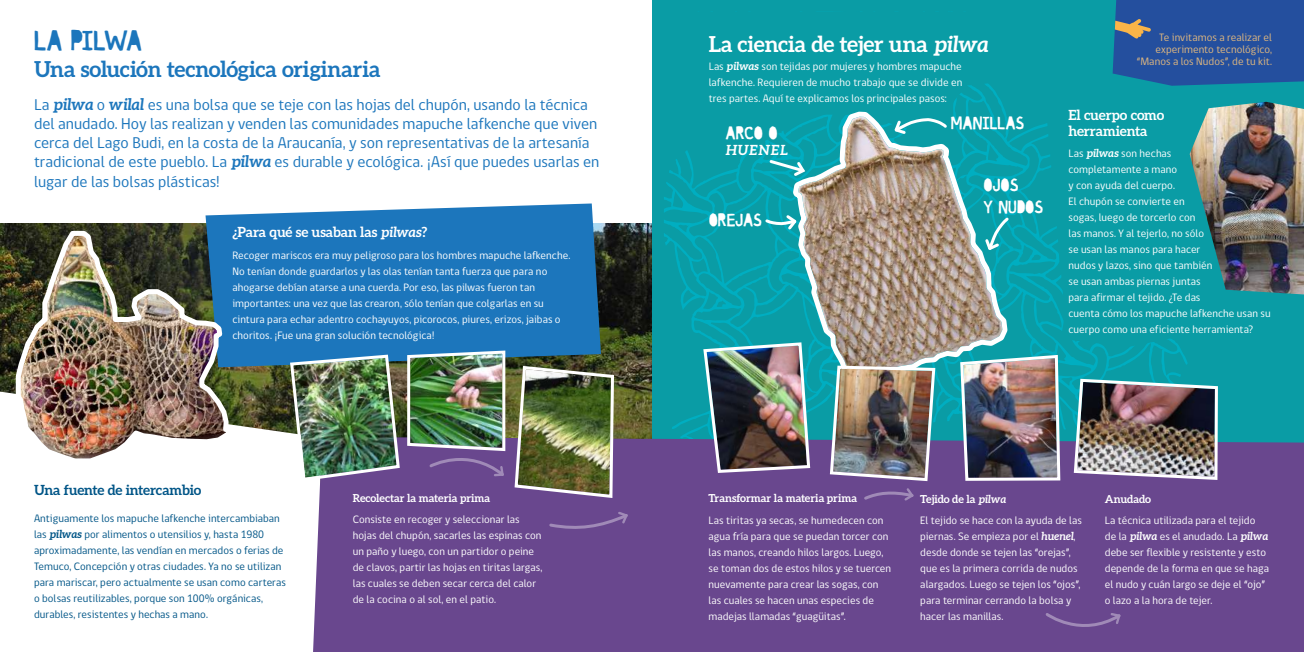
<style>
.page{position:relative;width:1304px;height:652px;background:#fff}
.page>*{position:absolute;margin:0;border:0;box-sizing:border-box;transform-origin:0 0}
.t1{font:700 22px "Aleo";letter-spacing:-.005em;color:#1c76bc}
.t2{font:700 22px "Aleo";letter-spacing:-.005em;color:#fff}
.t3{font:22px "Cutitout DEMO Soft";letter-spacing:-.065em;color:#1c76bc}
.t4{font:16px/19.2px "gob CL";color:#1c76bc}
.t5{font:700 14px/16px "Aleo";letter-spacing:-.005em;color:#fff}
.t6{font:14px/21.7px "Cutitout DEMO Soft";color:#fff}
.t7{font:700 14px "Aleo";letter-spacing:-.02em;color:#005587}
.t8{font:italic 700 14px "Aleo";color:#fff}
.t9{font:11px/16px "gob CL";letter-spacing:.005em;color:#fff}
.t10{font:11px/16px "gob CL";letter-spacing:.005em;color:#005587}
.t11{font:700 11px "Aleo";color:#fff}
.t12{font:11px/12px "gob CL";letter-spacing:.005em;color:#e1b87f;text-align:right}
.s1{font-family:"Aleo";font-weight:700;font-style:italic}
.s2{font-style:italic}
</style>
<div class="page">
<img style="left:0;top:224px;width:652px;height:213px">
<div style="left:652px;top:0;width:652px;height:637px;background:#0a9ca5"></div>
<svg style="left:664px;top:134px;width:524px;height:303px"></svg>
<div style="left:206px;top:205px;width:307px;height:162px;background:#1c76bc"></div>
<svg style="left:0;top:392px;width:288px;height:45px"></svg>
<svg style="left:767px;top:158px;width:23px;height:21px"></svg>
<div style="left:313px;top:437px;width:991px;height:215px;background:#69478e"></div>
<svg style="left:1062px;top:69px;width:205px;height:282px"></svg>
<svg style="left:790px;top:98px;width:169px;height:417px"></svg>
<img style="left:13px;top:227px;width:227px;height:232px">
<img style="left:513px;top:203px;width:102px;height:297px">
<img style="left:702px;top:341px;width:110px;height:134px">
<img style="left:959px;top:83px;width:103px;height:569px">
<img style="left:1072px;top:377px;width:147px;height:105px">
<img style="left:1190px;top:102px;width:114px;height:192px">
<svg style="left:1113px;top:0;width:191px;height:86px;background:#27549c"></svg>
<svg style="left:1044px;top:611px;width:79px;height:27px;background:#6f4f93"></svg>
<img style="left:288px;top:349px;width:219px;height:134px">
<img style="left:828px;top:364px;width:109px;height:139px">
<svg style="left:547px;top:510px;width:83px;height:20px;background:#715194"></svg>
<svg style="left:892px;top:116px;width:58px;height:20px"></svg>
<svg style="left:983px;top:215px;width:28px;height:38px"></svg>
<svg style="left:763px;top:213px;width:36px;height:19px"></svg>
<h1 class="t3" style="left:34px;top:26px;width:109px">LA PILWA</h1>
<h1 class="t1" style="left:34px;top:56px;width:348px">Una solución tecnológica originaria</h1>
<p class="t4" style="left:34px;top:95px;width:567px">La <span class="s1">pilwa</span> o <span class="s1">wilal</span> es una bolsa que se teje con las hojas del chupón, usando la técnica del anudado. Hoy las realizan y venden las comunidades mapuche lafkenche que viven cerca del Lago Budi, en la costa de la Araucanía, y son representativas de la artesanía tradicional de este pueblo. La <span class="s1">pilwa</span> es durable y ecológica. ¡Así que puedes usarlas en lugar de las bolsas plásticas!</p>
<p class="t5" style="left:232px;top:224px;width:196px">¿Para qué se usaban las <span class="s2">pilwas</span>?</p>
<p class="t9" style="left:232px;top:247px;width:339px">Recoger mariscos era muy peligroso para los hombres mapuche lafkenche.<br>No tenían donde guardarlos y las olas tenían tanta fuerza que para no ahogarse debían atarse a una cuerda. Por eso, las pilwas fueron tan importantes: una vez que las crearon, sólo tenían que colgarlas en su cintura para echar adentro cochayuyos, picorocos, piures, erizos, jaibas o choritos. ¡Fue una gran solución tecnológica!</p>
<p class="t7" style="left:34px;top:482px;width:169px">Una fuente de intercambio</p>
<p class="t10" style="left:34px;top:511px;width:253px">Antiguamente los mapuche lafkenche intercambiaban las <span class="s1">pilwas</span> por alimentos o utensilios y, hasta 1980 aproximadamente, las vendían en mercados o ferias de Temuco, Concepción y otras ciudades. Ya no se utilizan para mariscar, pero actualmente se usan como carteras o bolsas reutilizables, porque son 100% orgánicas, durables, resistentes y hechas a mano.</p>
<p class="t11" style="left:353px;top:491px;width:139px">Recolectar la materia prima</p>
<p class="t9" style="left:353px;top:512px;width:191px">Consiste en recoger y seleccionar las hojas del chupón, sacarles las espinas con un paño y luego, con un partidor o peine de clavos, partir las hojas en tiritas largas, las cuales se deben secar cerca del calor de la cocina o al sol, en el patio.</p>
<h1 class="t2" style="left:709px;top:31px;width:281px">La ciencia de tejer una <span class="s2">pilwa</span></h1>
<p class="t9" style="left:709px;top:58px;width:255px;text-align:justify">Las <span class="s1">pilwas</span> son tejidas por mujeres y hombres mapuche lafkenche. Requieren de mucho trabajo que se divide en tres partes. Aquí te explicamos los principales pasos:</p>
<p class="t6" style="left:726px;top:123px;width:53px">ARCO O</p>
<p class="t8" style="left:726px;top:142px;width:64px">HUENEL</p>
<p class="t6" style="left:709px;top:210px;width:55px">OREJAS</p>
<p class="t6" style="left:951px;top:112px;width:75px">MANILLAS</p>
<p class="t6" style="left:984px;top:175px;width:61px">OJOS<br>Y NUDOS</p>
<p class="t12" style="left:1137px;top:32px;width:137px">Te invitamos a realizar el experimento tecnológico, “Manos a los Nudos”, de tu kit.</p>
<p class="t5" style="left:1068px;top:106px;width:97px">El cuerpo como herramienta</p>
<p class="t9" style="left:1068px;top:146px;width:204px">Las <span class="s1">pilwas</span> son hechas<br>completamente a mano<br>y con ayuda del cuerpo.<br>El chupón se convierte en<br>sogas, luego de torcerlo con<br>las manos. Y al tejerlo, no sólo<br>se usan las manos para hacer<br>nudos y lazos, sino que también<br>se usan ambas piernas juntas<br>para afirmar el tejido. ¿Te das<br>cuenta cómo los mapuche lafkenche usan su cuerpo como una eficiente herramienta?</p>
<p class="t11" style="left:709px;top:492px;width:150px">Transformar la materia prima</p>
<p class="t9" style="left:709px;top:513px;width:184px">Las tiritas ya secas, se humedecen con agua fría para que se puedan torcer con las manos, creando hilos largos. Luego, se toman dos de estos hilos y se tuercen nuevamente para crear las sogas, con las cuales se hacen unas especies de madejas llamadas “guagüitas”.</p>
<p class="t11" style="left:920px;top:492px;width:87px">Tejido de la <span class="s2">pilwa</span></p>
<p class="t9" style="left:920px;top:513px;width:163px">El tejido se hace con la ayuda de las piernas. Se empieza por el <span class="s1">huenel</span>, desde donde se tejen las “orejas”, que es la primera corrida de nudos alargados. Luego se tejen los “ojos”, para terminar cerrando la bolsa y hacer las manillas.</p>
<p class="t11" style="left:1105px;top:492px;width:48px">Anudado</p>
<p class="t9" style="left:1105px;top:513px;width:166px">La técnica utilizada para el tejido de la <span class="s1">pilwa</span> es el anudado. La <span class="s1">pilwa </span>debe ser flexible y resistente y esto depende de la forma en que se haga el nudo y cuán largo se deje el “ojo” o lazo a la hora de tejer.</p>
</div>
